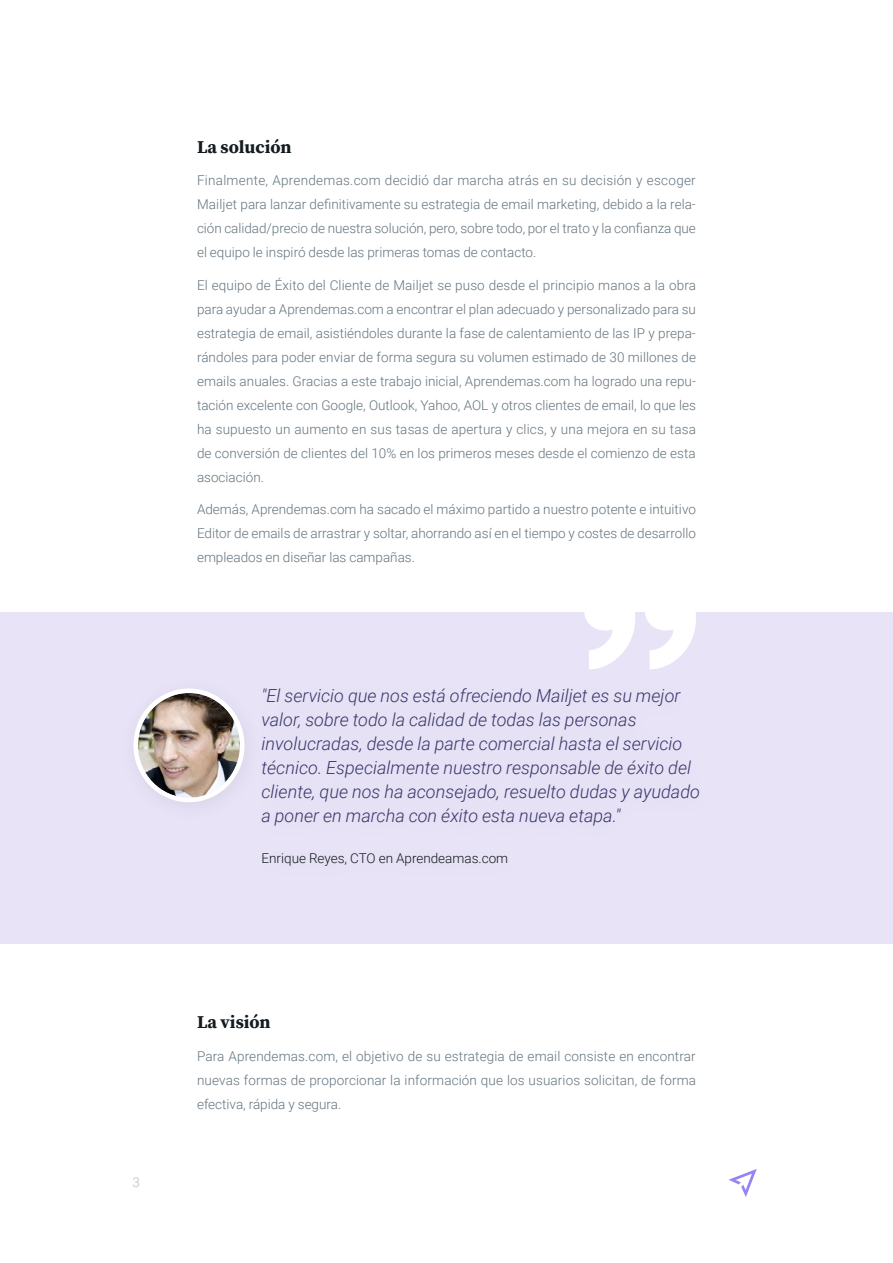
<style>
.page{position:relative;width:893px;height:1263px;background:#fff}
.page>*{position:absolute;margin:0;border:0;box-sizing:border-box;transform-origin:0 0}
.t1{font:italic 300 18px/24px "Roboto";color:#38386b}
.t2{font:700 18px "Source Serif Pro";color:#131b20}
.t3{font:300 13.5px/24px "Roboto";color:#63737e;text-align:justify}
.t4{font:300 13.5px "Roboto";color:#131b20}
.t5{font:300 13.5px "Roboto";color:#b3bdc4}
</style>
<div class="page">
<svg style="left:728px;top:1169px;width:29px;height:28px"></svg>
<div style="left:0;top:612px;width:893px;height:331px;background:#e9e3f7"></div>
<svg style="left:584px;top:612px;width:112px;height:57px"></svg>
<img style="left:138px;top:693px;width:102px;height:105px">
<div style="left:133px;top:688px;width:111px;height:114px;border:4px solid #fff;border-radius:50%"></div>
<h1 class="t2" style="left:197px;top:134px;width:96px">La solución</h1>
<p class="t3" style="left:197px;top:168px;width:500px">Finalmente, Aprendemas.com decidió dar marcha atrás en su decisión y escoger Mailjet para lanzar definitivamente su estrategia de email marketing, debido a la rela&shy;ción calidad/precio de nuestra solución, pero, sobre todo, por el trato y la confianza que el equipo le inspiró desde las primeras tomas de contacto.</p>
<p class="t3" style="left:197px;top:272px;width:501px">El equipo de Éxito del Cliente de Mailjet se puso desde el principio manos a la obra para ayudar a Aprendemas.com a encontrar el plan adecuado y personalizado para su estrategia de email, asistiéndoles durante la fase de calentamiento de las IP y prepa&shy;rándoles para poder enviar de forma segura su volumen estimado de 30 millones de emails anuales. Gracias a este trabajo inicial, Aprendemas.com ha logrado una repu&shy;tación excelente con Google, Outlook, Yahoo, AOL y otros clientes de email, lo que les ha supuesto un aumento en sus tasas de apertura y clics, y una mejora en su tasa de conversión de clientes del 10% en los primeros meses desde el comienzo de esta asociación.</p>
<p class="t3" style="left:197px;top:497px;width:500px">Además, Aprendemas.com ha sacado el máximo partido a nuestro potente e intuitivo Editor de emails de arrastrar y soltar, ahorrando así en el tiempo y costes de desarrollo empleados en diseñar las campañas.</p>
<p class="t1" style="left:261px;top:683px;width:440px">"El servicio que nos está ofreciendo Mailjet es su mejor valor, sobre todo la calidad de todas las personas involucradas, desde la parte comercial hasta el servicio técnico. Especialmente nuestro responsable de éxito del cliente, que nos ha aconsejado, resuelto dudas y ayudado a poner en marcha con éxito esta nueva etapa."</p>
<p class="t4" style="left:261px;top:849px;width:248px">Enrique Reyes, CTO en Aprendeamas.com</p>
<p class="t5" style="left:133px;top:1173px;width:9px">3</p>
<h1 class="t2" style="left:197px;top:1010px;width:75px">La visión</h1>
<p class="t3" style="left:197px;top:1043px;width:500px">Para Aprendemas.com, el objetivo de su estrategia de email consiste en encontrar nuevas formas de proporcionar la información que los usuarios solicitan, de forma efectiva, rápida y segura.</p>
</div>
